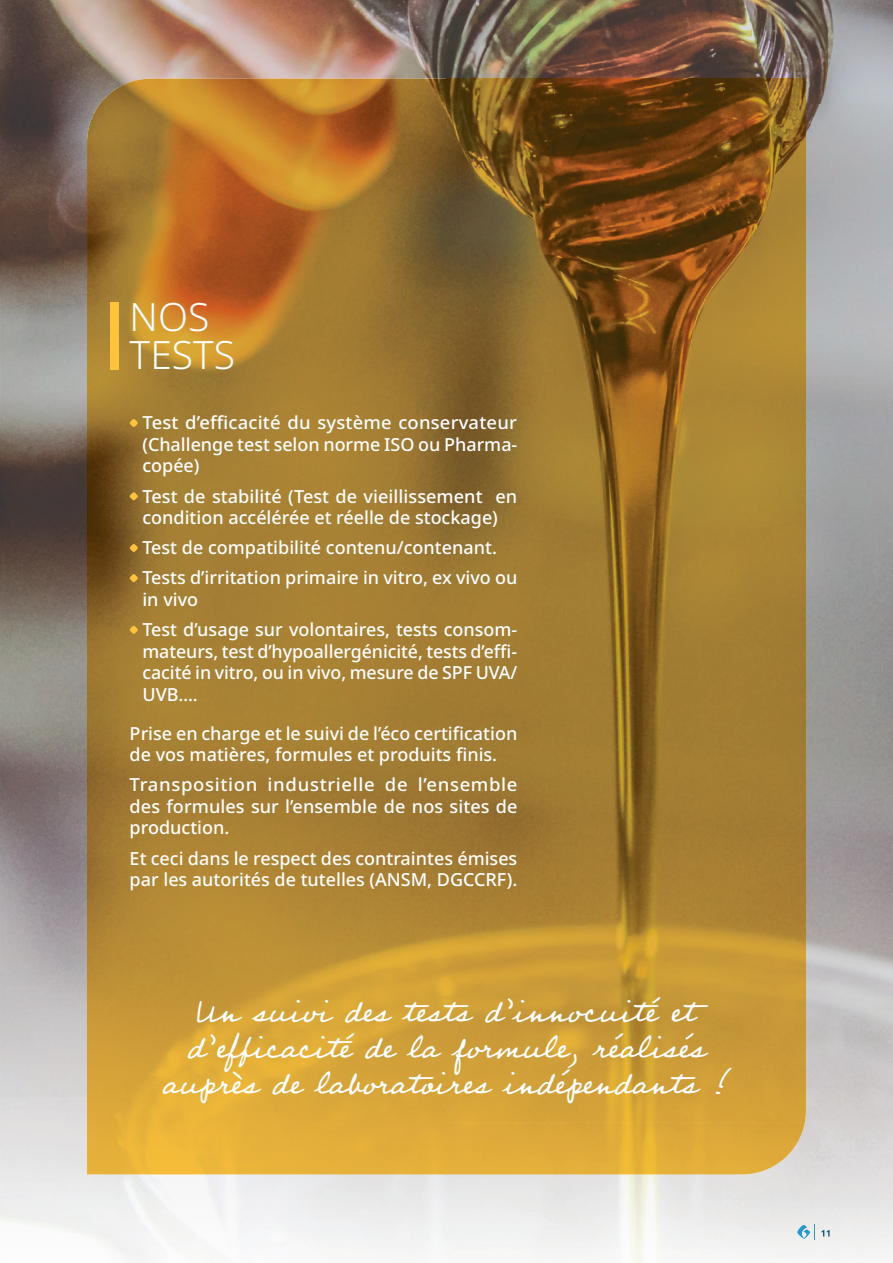
<style>
.page{position:relative;width:893px;height:1263px;background:#fff}
.page>*{position:absolute;margin:0;border:0;box-sizing:border-box;transform-origin:0 0}
.t1{font:39px/36px "Professor";color:#fff;text-align:center}
.t2{font:300 39px/38.5px "Noto Sans";color:#fff}
.t3{font:500 18px/21.6px "Noto Sans";color:#fff}
</style>
<div class="page">
<img style="left:0;top:0;width:893px;height:105px">
<img style="left:0;top:105px;width:87px;height:895px">
<img style="left:806px;top:105px;width:87px;height:895px">
<img style="left:788px;top:1000px;width:105px;height:260px">
<svg style="left:797px;top:1225px;width:18px;height:14px"></svg>
<svg style="left:821px;top:1230px;width:8px;height:6px"></svg>
<img style="left:87px;top:79px;width:719px;height:1095px">
<div style="left:111px;top:302px;width:8px;height:68px;background:#fec33b"></div>
<svg style="left:130px;top:419px;width:8px;height:8px"></svg>
<svg style="left:130px;top:492px;width:8px;height:8px"></svg>
<svg style="left:130px;top:544px;width:8px;height:8px"></svg>
<svg style="left:130px;top:574px;width:8px;height:8px"></svg>
<svg style="left:130px;top:626px;width:8px;height:8px"></svg>
<h1 class="t2" style="left:130px;top:298px;width:107px">NOS<br>TESTS</h1>
<p class="t3" style="left:142px;top:412px;width:376px;text-align:justify">Test d’efficacité du système conservateur (Challenge test selon norme ISO ou Pharma&shy;copée)</p>
<p class="t3" style="left:142px;top:486px;width:376px">Test de stabilité (Test de vieillissement en condition accélérée et réelle de stockage)</p>
<p class="t3" style="left:142px;top:533px;width:376px;line-height:30.2px">Test de compatibilité contenu/contenant.<br>Tests d’irritation primaire in vitro, ex vivo ou</p>
<p class="t3" style="left:142px;top:585px;width:376px;line-height:30.2px">in vivo<br>Test d’usage sur volontaires, tests consom-</p>
<p class="t3" style="left:142px;top:641px;width:376px;text-align:justify">mateurs, test d’hypoallergénicité, tests d’effi&shy;cacité in vitro, ou in vivo, mesure de SPF UVA/ UVB….</p>
<p class="t3" style="left:130px;top:723px;width:389px">Prise en charge et le suivi de l’éco certification de vos matières, formules et produits finis.</p>
<p class="t3" style="left:130px;top:774px;width:389px;text-align:justify">Transposition industrielle de l’ensemble des formules sur l’ensemble de nos sites de production.</p>
<p class="t3" style="left:130px;top:848px;width:389px">Et ceci dans le respect des contraintes émises par les autorités de tutelles (ANSM, DGCCRF).</p>
<h1 class="t1" style="left:163px;top:990px;width:569px">Un suivi des tests d’innocuité et d’efficacité de la formule, réalisés auprès de laboratoires indépendants !</h1>
</div>
